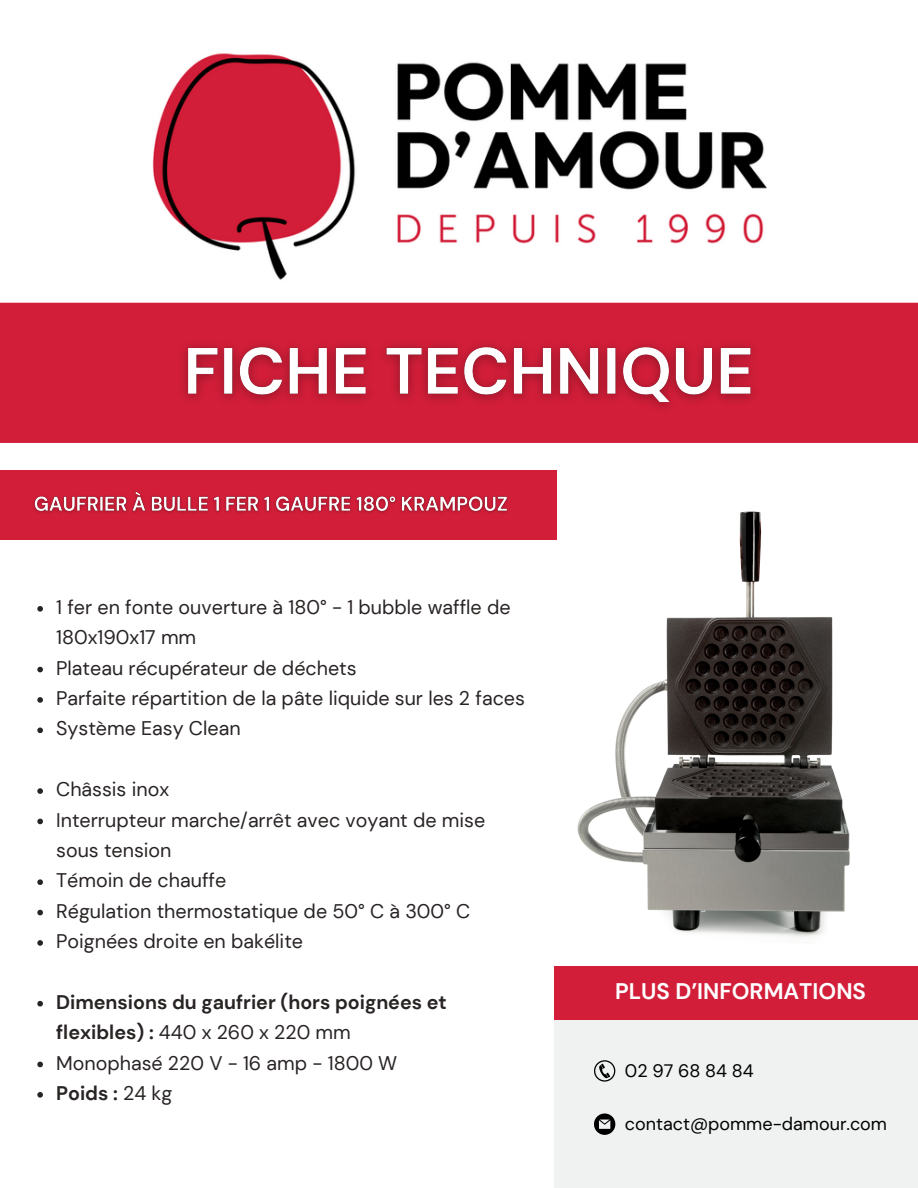
<style>
.page{position:relative;width:918px;height:1188px;background:#fff}
.page>*{position:absolute;margin:0;border:0;box-sizing:border-box;transform-origin:0 0}
.t1{font:700 22.5px "DM Sans";color:#fff}
.t2{font:19.65px/30.3px "DM Sans";color:#292424}
.t3{font:700 19.65px/30.3px "DM Sans";color:#292424}
.t4{font:18px "DM Sans";color:#000}
.s1{font-weight:400}
</style>
<div class="page">
<img style="left:73px;top:53px;width:773px;height:250px">
<div style="left:0;top:471px;width:557px;height:69px;background:#d21e39"></div>
<div style="left:554px;top:993px;width:364px;height:195px;background:#f0f1f1"></div>
<div style="left:554px;top:966px;width:364px;height:54px;background:#d21e39"></div>
<svg style="left:594px;top:1060px;width:21px;height:22px"></svg>
<svg style="left:594px;top:1114px;width:21px;height:21px"></svg>
<div style="left:0;top:303px;width:918px;height:140px;background:#d21e39"></div>
<img style="left:577px;top:511px;width:273px;height:427px">
<img style="left:171px;top:328px;width:596px;height:94px">
<img style="left:33px;top:491px;width:475px;height:22px">
<svg style="left:37px;top:606px;width:6px;height:6px"></svg>
<svg style="left:37px;top:667px;width:6px;height:5px"></svg>
<svg style="left:37px;top:697px;width:6px;height:6px"></svg>
<svg style="left:37px;top:728px;width:6px;height:5px"></svg>
<svg style="left:37px;top:788px;width:6px;height:6px"></svg>
<svg style="left:37px;top:819px;width:6px;height:5px"></svg>
<svg style="left:37px;top:879px;width:6px;height:6px"></svg>
<svg style="left:37px;top:910px;width:6px;height:5px"></svg>
<svg style="left:37px;top:940px;width:6px;height:6px"></svg>
<svg style="left:37px;top:1001px;width:6px;height:6px"></svg>
<svg style="left:37px;top:1062px;width:6px;height:5px"></svg>
<svg style="left:37px;top:1092px;width:6px;height:6px"></svg>
<p class="t2" style="left:56px;top:592px;width:456px">1 fer en fonte ouverture à 180° - 1 bubble waffle de<br>180x190x17 mm</p>
<p class="t2" style="left:56px;top:653px;width:302px">Plateau récupérateur de déchets</p>
<p class="t2" style="left:56px;top:683px;width:470px">Parfaite répartition de la pâte liquide sur les 2 faces</p>
<p class="t2" style="left:56px;top:714px;width:186px">Système Easy Clean</p>
<p class="t2" style="left:56px;top:774px;width:114px">Châssis inox</p>
<p class="t2" style="left:56px;top:805px;width:431px">Interrupteur marche/arrêt avec voyant de mise sous tension</p>
<p class="t2" style="left:56px;top:865px;width:172px">Témoin de chauffe</p>
<p class="t2" style="left:56px;top:896px;width:416px">Régulation thermostatique de 50° C à 300° C</p>
<p class="t2" style="left:56px;top:926px;width:248px">Poignées droite en bakélite</p>
<p class="t3" style="left:56px;top:987px;width:392px">Dimensions du gaufrier (hors poignées et flexibles) : <span class="s1">440 x 260 x 220 mm</span></p>
<p class="t2" style="left:56px;top:1048px;width:343px">Monophasé 220 V - 16 amp - 1800 W</p>
<p class="t3" style="left:56px;top:1078px;width:118px">Poids : <span class="s1">24 kg</span></p>
<p class="t1" style="left:615px;top:977px;width:252px">PLUS D’INFORMATIONS</p>
<p class="t4" style="left:625px;top:1060px;width:130px">02 97 68 84 84</p>
<p class="t4" style="left:625px;top:1112px;width:264px">contact@pomme-damour.com</p>
</div>
